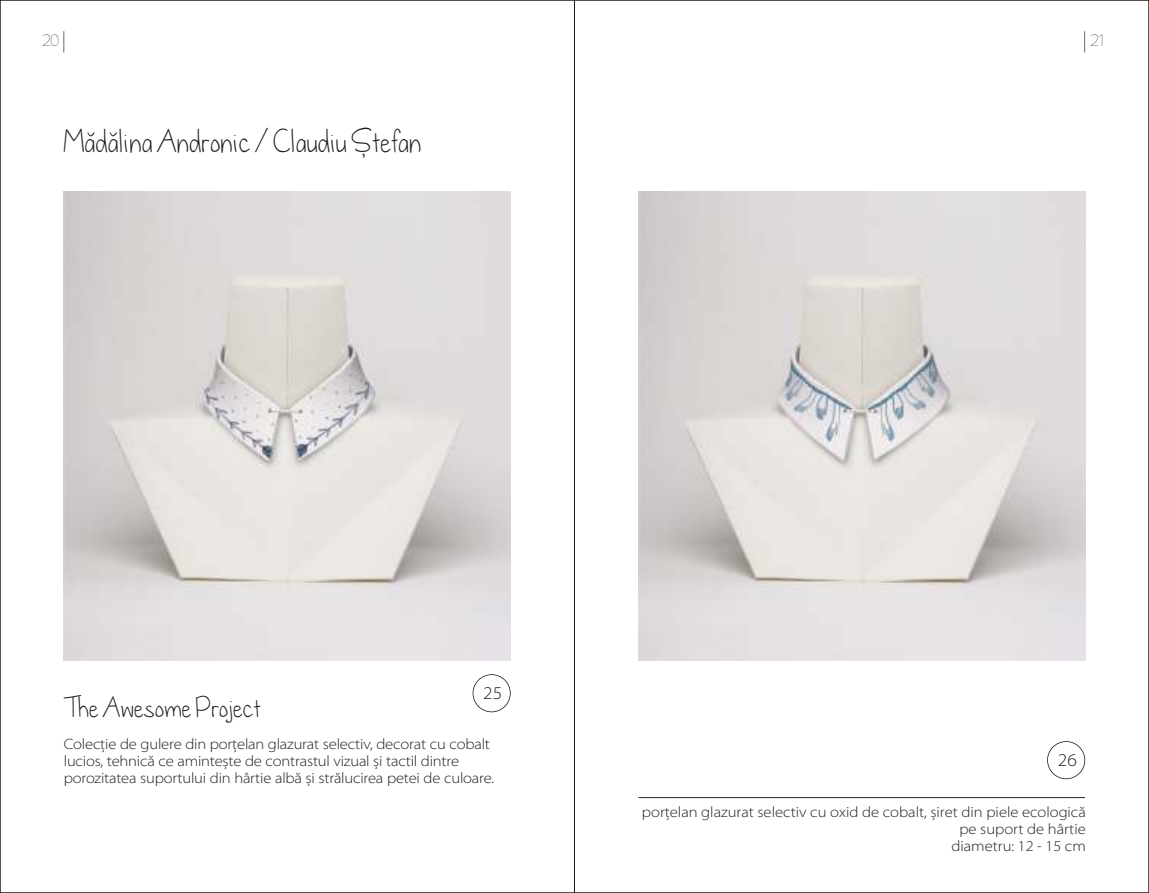
<style>
.page{position:relative;width:1149px;height:893px;background:#fff}
.page>*{position:absolute;margin:0;border:0;box-sizing:border-box;transform-origin:0 0}
.t1{font:30px "dandelioninthespring";letter-spacing:.035em;color:#1f1a17}
.t2{font:27px "dandelioninthespring";letter-spacing:.035em;color:#1f1a17}
.t3{font:300 semi-expanded 18px "Myriad Pro";color:#1f1a17}
.t4{font:300 semi-expanded 15px/17.1px "Myriad Pro";letter-spacing:-.01em;color:#1f1a17}
.t5{font:15px "dandelioninthespring";color:#737070}
</style>
<div class="page">
<img style="left:638px;top:191px;width:446px;height:469px">
<img style="left:64px;top:191px;width:446px;height:469px">
<svg style="left:63px;top:31px;width:1px;height:22px"></svg>
<hr style="left:638px;top:797px;width:446px;height:1px;background:#383330">
<svg style="left:87px;top:133px;width:8px;height:3px"></svg>
<svg style="left:109px;top:133px;width:8px;height:3px"></svg>
<svg style="left:472px;top:674px;width:38px;height:38px"></svg>
<svg style="left:1047px;top:741px;width:37px;height:38px"></svg>
<p class="t5" style="left:43px;top:35px;width:18px">20</p>
<p class="t5" style="left:1090px;top:35px;width:15px">21</p>
<h1 class="t1" style="left:64px;top:129px;width:359px">Madalina Andronic / Claudiu Stefan</h1>
<h1 class="t1" style="left:362px;top:133px;width:5px">,</h1>
<h2 class="t2" style="left:64px;top:697px;width:198px">The Awesome Project</h2>
<p class="t3" style="left:483px;top:686px;width:21px">25</p>
<p class="t4" style="left:64px;top:737px;width:431px">Colecție de gulere din porțelan glazurat selectiv, decorat cu cobalt lucios, tehnică ce amintește de contrastul vizual și tactil dintre porozitatea suportului din hârtie albă și strălucirea petei de culoare.</p>
<p class="t3" style="left:1057px;top:753px;width:21px">26</p>
<p class="t4" style="left:641px;top:804px;width:445px;text-align:right">porțelan glazurat selectiv cu oxid de cobalt, șiret din piele ecologică pe suport de hârtie<br>diametru: 12 - 15 cm</p>
</div>
